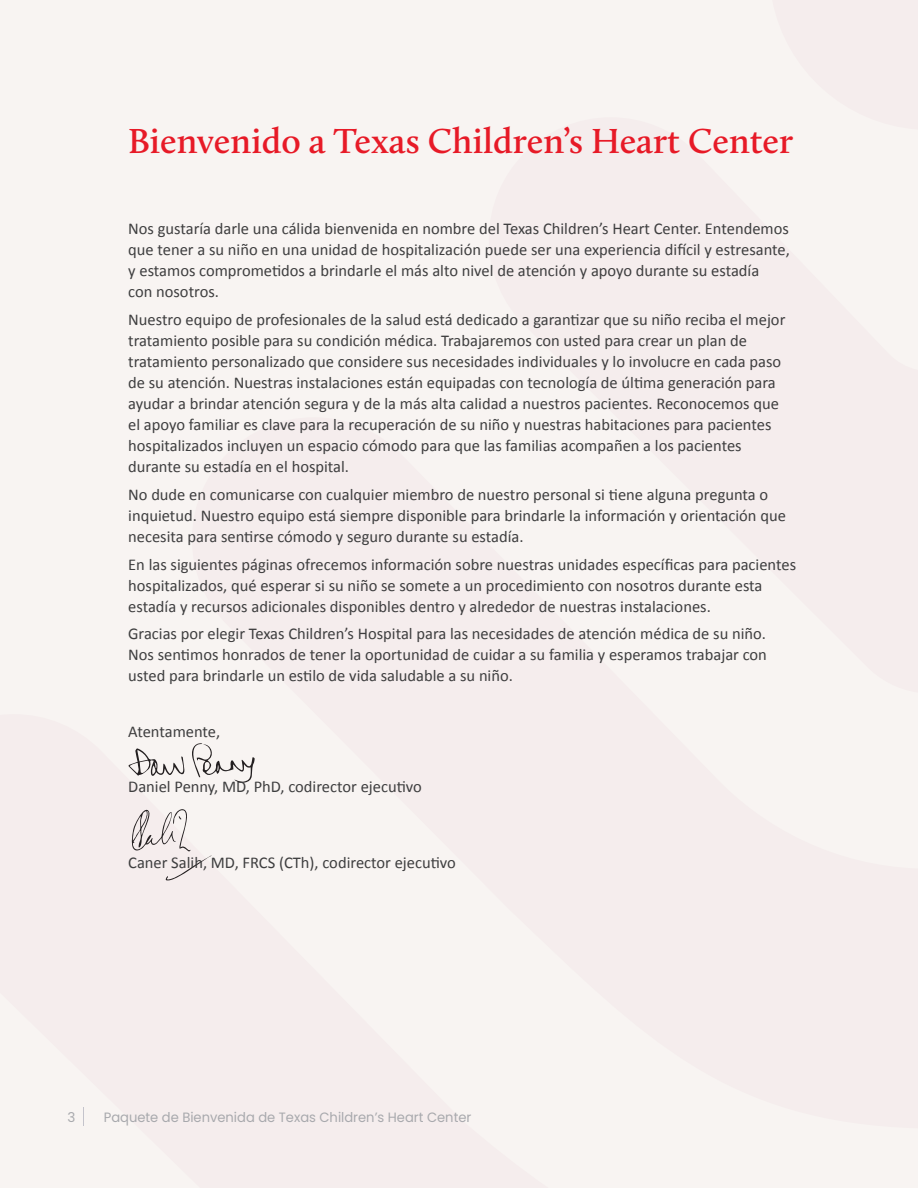
<style>
.page{position:relative;width:918px;height:1188px;background:#f8f4f2}
.page>*{position:absolute;margin:0;border:0;box-sizing:border-box;transform-origin:0 0}
.t1{font:600 36px "Calluna";color:#e71a27}
.t2{font:16.5px/21px "Calibri";color:#3e3e3f}
.t3{font:13.5px "Poppins";color:#a8a9ad}
</style>
<div class="page">
<svg style="left:128px;top:748px;width:56px;height:28px"></svg>
<svg style="left:192px;top:743px;width:63px;height:40px"></svg>
<svg style="left:83px;top:1107px;width:1px;height:18px"></svg>
<svg style="left:131px;top:809px;width:81px;height:72px"></svg>
<h1 class="t1" style="left:128px;top:119px;width:666px">Bienvenido a Texas Children’s Heart Center</h1>
<p class="t2" style="left:128px;top:218px;width:663px">Nos gustaría darle una cálida bienvenida en nombre del Texas Children’s Heart Center. Entendemos que tener a su niño en una unidad de hospitalización puede ser una experiencia difícil y estresante, y estamos comprometidos a brindarle el más alto nivel de atención y apoyo durante su estadía<br>con nosotros.</p>
<p class="t2" style="left:128px;top:309px;width:659px">Nuestro equipo de profesionales de la salud está dedicado a garantizar que su niño reciba el mejor tratamiento posible para su condición médica. Trabajaremos con usted para crear un plan de tratamiento personalizado que considere sus necesidades individuales y lo involucre en cada paso de su atención. Nuestras instalaciones están equipadas con tecnología de última generación para ayudar a brindar atención segura y de la más alta calidad a nuestros pacientes. Reconocemos que el apoyo familiar es clave para la recuperación de su niño y nuestras habitaciones para pacientes hospitalizados incluyen un espacio cómodo para que las familias acompañen a los pacientes durante su estadía en el hospital.</p>
<p class="t2" style="left:128px;top:483px;width:659px">No dude en comunicarse con cualquier miembro de nuestro personal si tiene alguna pregunta o inquietud. Nuestro equipo está siempre disponible para brindarle la información y orientación que necesita para sentirse cómodo y seguro durante su estadía.</p>
<p class="t2" style="left:128px;top:553px;width:669px">En las siguientes páginas ofrecemos información sobre nuestras unidades específicas para pacientes hospitalizados, qué esperar si su niño se somete a un procedimiento con nosotros durante esta estadía y recursos adicionales disponibles dentro y alrededor de nuestras instalaciones.</p>
<p class="t2" style="left:128px;top:623px;width:640px;text-align:justify">Gracias por elegir Texas Children’s Hospital para las necesidades de atención médica de su niño.<br>Nos sentimos honrados de tener la oportunidad de cuidar a su familia y esperamos trabajar con usted para brindarle un estilo de vida saludable a su niño.</p>
<p class="t2" style="left:128px;top:721px;width:94px">Atentamente,</p>
<p class="t2" style="left:128px;top:776px;width:295px">Daniel Penny, MD, PhD, codirector ejecutivo</p>
<p class="t2" style="left:128px;top:851px;width:329px">Caner Salih, MD, FRCS (CTh), codirector ejecutivo</p>
<p class="t3" style="left:68px;top:1109px;width:9px">3</p>
<p class="t3" style="left:104px;top:1109px;width:307px">Texas Children’s Heart Center Welcome Pack t</p>
<p class="t3" style="left:104px;top:1109px;width:369px">Paquete de Bienvenida de Texas Children’s Heart Center</p>
</div>
